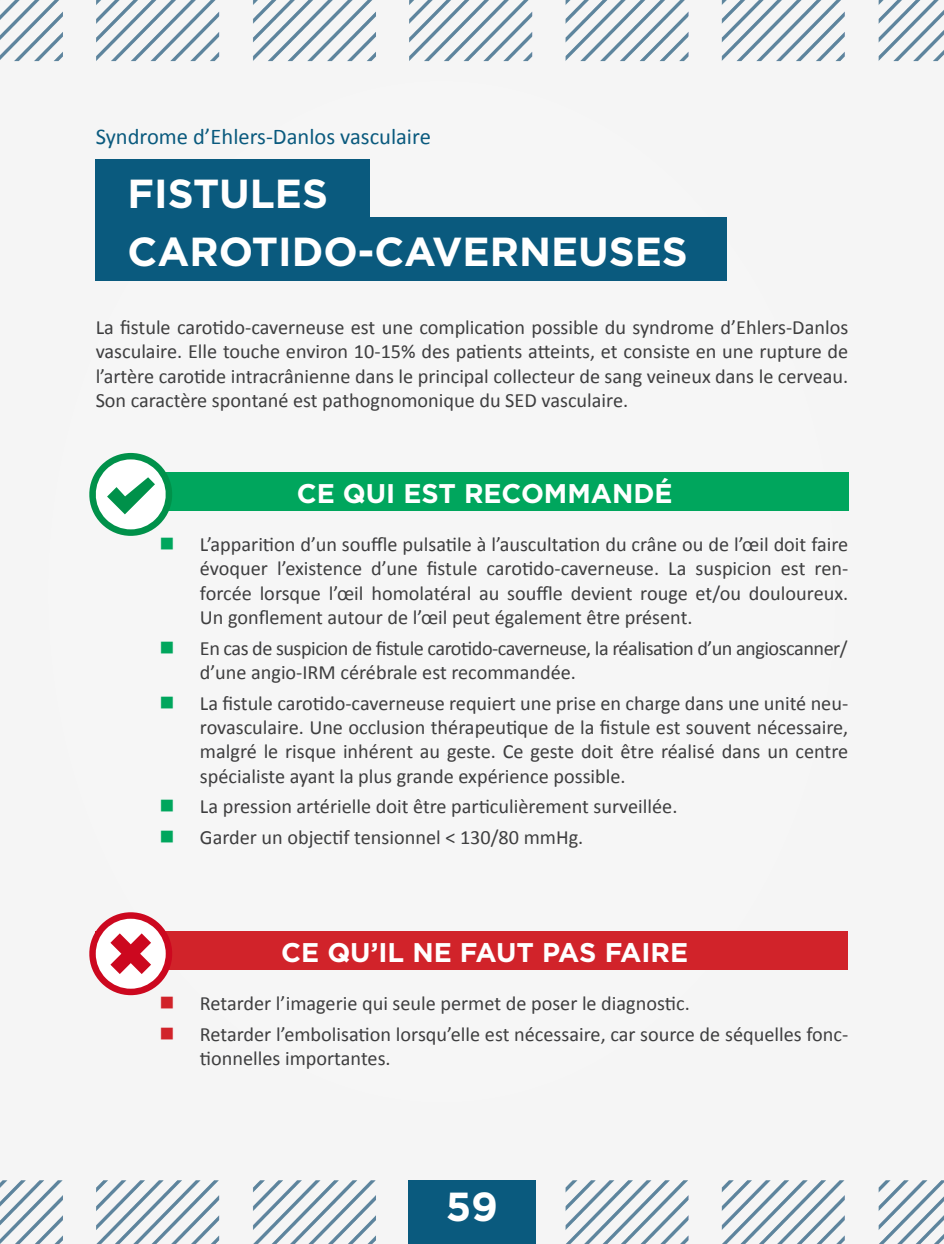
<style>
.page{position:relative;width:944px;height:1244px;background:#fff}
.page>*{position:absolute;margin:0;border:0;box-sizing:border-box;transform-origin:0 0}
.t1{font:700 40.5px "Gotham";color:#fff}
.t2{font:700 27px "Gotham";color:#fff}
.t3{font:22.5px "Calibri";color:#0a5a7e}
.t4{font:20.25px/24.3px "Calibri";color:#3e3e3f;text-align:justify}
.t5{font:20.25px/24.3px "Calibri";letter-spacing:-.025em;color:#3e3e3f}
</style>
<div class="page">
<div style="left:96px;top:159px;width:274px;height:64px;background:#0a5a7e"></div>
<div style="left:96px;top:217px;width:631px;height:64px;background:#0a5a7e"></div>
<div style="left:96px;top:931px;width:752px;height:38px;background:#d1232a"></div>
<div style="left:96px;top:472px;width:752px;height:38px;background:#00a65d"></div>
<img style="left:0;top:0;width:944px;height:62px">
<img style="left:0;top:1180px;width:944px;height:64px">
<div style="left:408px;top:1180px;width:128px;height:64px;background:#0a5a7e"></div>
<svg style="left:89px;top:912px;width:87px;height:84px"></svg>
<svg style="left:89px;top:453px;width:87px;height:83px"></svg>
<p class="t3" style="left:96px;top:123px;width:337px">Syndrome d’Ehlers-Danlos vasculaire</p>
<p class="t1" style="left:128px;top:171px;width:202px">FISTULES</p>
<p class="t1" style="left:128px;top:228px;width:562px">CAROTIDO-CAVERNEUSES</p>
<p class="t4" style="left:96px;top:315px;width:754px">La fistule carotido-caverneuse est une complication possible du syndrome d’Ehlers-Danlos vasculaire. Elle touche environ 10-15% des patients atteints, et consiste en une rupture de l’artère carotide intracrânienne dans le principal collecteur de sang veineux dans le cerveau.<br>Son caractère spontané est pathognomonique du SED vasculaire.</p>
<p class="t2" style="left:297px;top:477px;width:377px">CE QUI EST RECOMMANDÉ</p>
<p class="t4" style="left:200px;top:532px;width:650px">L’apparition d’un souffle pulsatile à l’auscultation du crâne ou de l’œil doit faire évoquer l’existence d’une fistule carotido-caverneuse. La suspicion est ren&shy;forcée lorsque l’œil homolatéral au souffle devient rouge et/ou douloureux.<br>Un gonflement autour de l’œil peut également être présent.</p>
<p class="t5" style="left:200px;top:636px;width:649px">En cas de suspicion de fistule carotido-caverneuse, la réalisation d’un angioscanner/ d’une angio-IRM cérébrale est recommandée.</p>
<p class="t4" style="left:200px;top:691px;width:650px">La fistule carotido-caverneuse requiert une prise en charge dans une unité neu&shy;rovasculaire. Une occlusion thérapeutique de la fistule est souvent nécessaire, malgré le risque inhérent au geste. Ce geste doit être réalisé dans un centre spécialiste ayant la plus grande expérience possible.</p>
<p class="t4" style="left:200px;top:794px;width:479px">La pression artérielle doit être particulièrement surveillée.</p>
<p class="t4" style="left:200px;top:825px;width:385px">Garder un objectif tensionnel &lt; 130/80 mmHg.</p>
<p class="t2" style="left:281px;top:937px;width:408px">CE QU’IL NE FAUT PAS FAIRE</p>
<p class="t4" style="left:200px;top:991px;width:491px">Retarder l’imagerie qui seule permet de poser le diagnostic.</p>
<p class="t4" style="left:200px;top:1022px;width:650px">Retarder l’embolisation lorsqu’elle est nécessaire, car source de séquelles fonc&shy;tionnelles importantes.</p>
<p class="t1" style="left:446px;top:1183px;width:54px">59</p>
</div>
